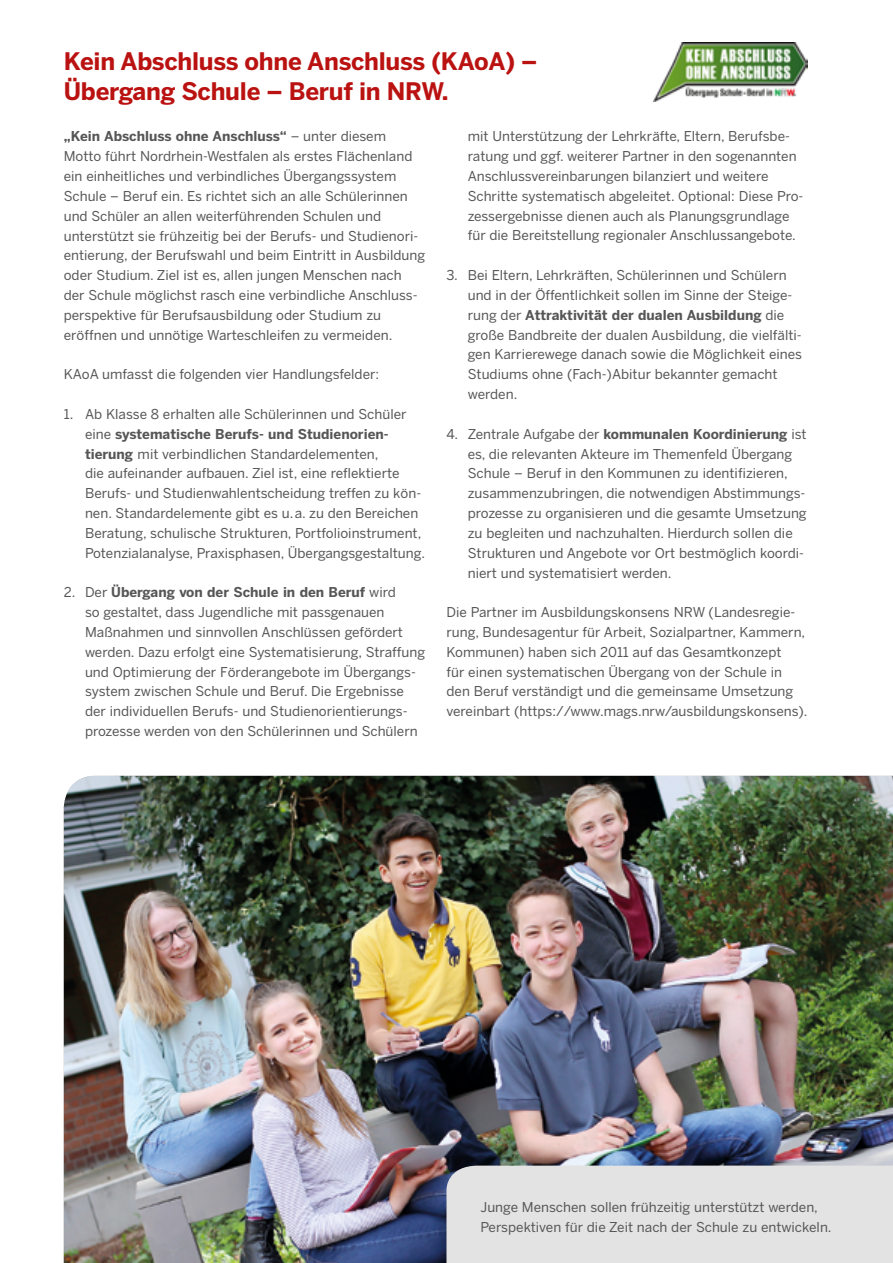
<style>
.page{position:relative;width:893px;height:1263px;background:#fff}
.page>*{position:absolute;margin:0;border:0;box-sizing:border-box;transform-origin:0 0}
.absatzheadline{font:700 24px/30px "Benton Sans";letter-spacing:-.01em;color:#ba1211}
.bodytext{font:13.5px/19.8px "Benton Sans";color:#565656}
.t1{font:700 13.5px "Benton Sans";color:#565656}
.s1{font-weight:700}
</style>
<div class="page">
<img style="left:653px;top:42px;width:155px;height:60px">
<img style="left:64px;top:776px;width:829px;height:487px">
<div style="left:446px;top:1165px;width:447px;height:98px;background:#e3e3e3"></div>
<h4 class="absatzheadline" style="left:64px;top:46px;width:475px">Kein Abschluss ohne Anschluss (KAoA) –<br>Übergang Schule – Beruf in NRW.</h4>
<p class="bodytext" style="left:64px;top:126px;width:350px"><span class="s1">„Kein Abschluss ohne Anschluss“</span> – unter diesem Motto führt Nordrhein-Westfalen als erstes Flächenland ein einheitliches und verbindliches Übergangssystem Schule – Beruf ein. Es richtet sich an alle Schülerinnen und Schüler an allen weiterführenden Schulen und</p>
<p class="bodytext" style="left:64px;top:226px;width:363px">unterstützt sie frühzeitig bei der Berufs- und Studienori&shy;entierung, der Berufswahl und beim Eintritt in Ausbildung oder Studium. Ziel ist es, allen jungen Menschen nach der Schule möglichst rasch eine verbindliche Anschluss&shy;perspektive für Berufsausbildung oder Studium zu</p>
<p class="bodytext" style="left:64px;top:325px;width:330px">eröffnen und unnötige Warteschleifen zu vermeiden.</p>
<p class="bodytext" style="left:64px;top:364px;width:317px">KAoA umfasst die folgenden vier Handlungsfelder:</p>
<p class="bodytext" style="left:85px;top:404px;width:342px;text-indent:-21px">1. Ab Klasse 8 erhalten alle Schülerinnen und Schüler eine <span class="s1">systematische Berufs- und Studienorien&shy;tierung</span> mit verbindlichen Standardelementen,<br>die aufeinander aufbauen. Ziel ist, eine reflektierte Berufs- und Studienwahlentscheidung treffen zu kön&shy;nen. Standardelemente gibt es u.a. zu den Bereichen Beratung, schulische Strukturen, Portfolioinstrument, Potenzialanalyse, Praxisphasen, Übergangsgestaltung.</p>
<p class="bodytext" style="left:85px;top:582px;width:342px;text-indent:-21px">2. Der <span class="s1">Übergang von der Schule in den Beruf</span> wird<br>so gestaltet, dass Jugendliche mit passgenauen Maßnahmen und sinnvollen Anschlüssen gefördert werden. Dazu erfolgt eine Systematisierung, Straffung und Optimierung der Förderangebote im Übergangs&shy;system zwischen Schule und Beruf. Die Ergebnisse der individuellen Berufs- und Studienorientierungs&shy;prozesse werden von den Schülerinnen und Schülern</p>
<p class="bodytext" style="left:468px;top:126px;width:337px">mit Unterstützung der Lehrkräfte, Eltern, Berufsbe&shy;ratung und ggf. weiterer Partner in den sogenannten Anschlussvereinbarungen bilanziert und weitere Schritte systematisch abgeleitet. Optional: Diese Pro&shy;zessergebnisse dienen auch als Planungsgrundlage für die Bereitstellung regionaler Anschlussangebote.</p>
<p class="bodytext" style="left:468px;top:265px;width:336px;text-indent:-21px">3. Bei Eltern, Lehrkräften, Schülerinnen und Schülern und in der Öffentlichkeit sollen im Sinne der Steige&shy;rung der <span class="s1">Attraktivität der dualen Ausbildung</span> die große Bandbreite der dualen Ausbildung, die vielfälti&shy;gen Karrierewege danach sowie die Möglichkeit eines Studiums ohne (Fach-)Abitur bekannter gemacht werden.</p>
<p class="bodytext" style="left:468px;top:424px;width:340px;text-indent:-21px">4. Zentrale Aufgabe der <span class="s1">kommunalen Koordinierung</span> ist es, die relevanten Akteure im Themenfeld Übergang Schule – Beruf in den Kommunen zu identifizieren, zusammenzubringen, die notwendigen Abstimmungs&shy;prozesse zu organisieren und die gesamte Umsetzung zu begleiten und nachzuhalten. Hierdurch sollen die Strukturen und Angebote vor Ort bestmöglich koordi&shy;niert und systematisiert werden.</p>
<p class="bodytext" style="left:446px;top:602px;width:362px">Die Partner im Ausbildungskonsens NRW (Landesregie&shy;rung, Bundesagentur für Arbeit, Sozialpartner, Kammern, Kommunen) haben sich 2011 auf das Gesamtkonzept<br>für einen systematischen Übergang von der Schule in den Beruf verständigt und die gemeinsame Umsetzung vereinbart (https://www.mags.nrw/ausbildungskonsens).</p>
<p class="bodytext" style="left:480px;top:1197px;width:339px">Junge Menschen sollen frühzeitig unterstützt werden,</p>
<p class="t1" style="left:795px;top:1199px;width:15px">17</p>
<p class="bodytext" style="left:480px;top:1217px;width:353px">Perspektiven für die Zeit nach der Schule zu entwickeln.</p>
</div>
